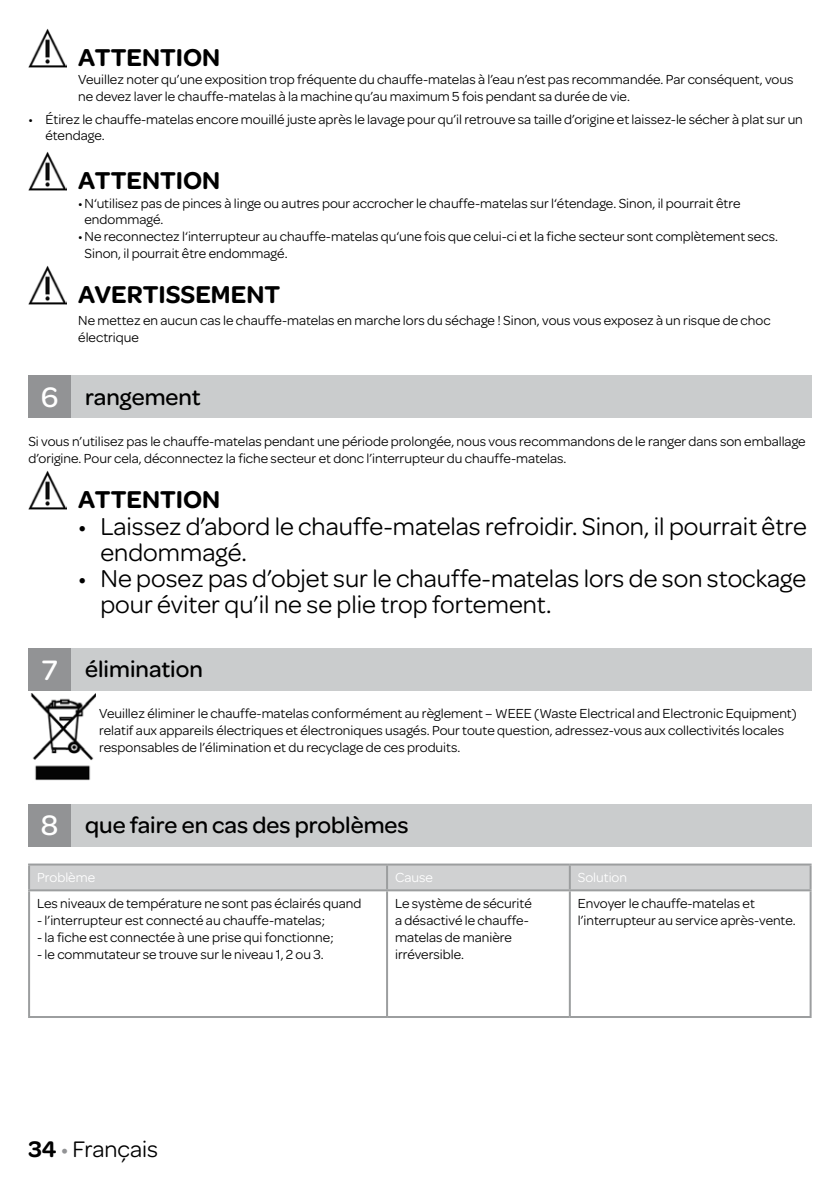
<style>
.page{position:relative;width:840px;height:1191px;background:#fff}
.page>*{position:absolute;margin:0;border:0;box-sizing:border-box;transform-origin:0 0}
.t1{font:500 30px "Omnes";color:#fff}
.t2{font:26px/26px "Omnes";color:#000}
.t3{font:600 26px "Omnes";color:#000}
.t4{font:500 24px "Omnes";color:#000}
.t5{font:24px "Omnes";color:#000}
.t6{font:14px/16.8px "Omnes";color:#000}
.t7{font:14px "Omnes";color:#fff}
.s1{font-size:30px;color:#fff}
.s2{font-weight:600}
.s3{color:#929395}
</style>
<div class="page">
<img style="left:28px;top:28px;width:39px;height:39px">
<div style="left:57px;top:376px;width:754px;height:42px;background:#cacccd"></div>
<div style="left:28px;top:376px;width:43px;height:42px;background:#929395"></div>
<img style="left:28px;top:471px;width:39px;height:38px">
<div style="left:57px;top:648px;width:754px;height:42px;background:#cacccd"></div>
<div style="left:28px;top:648px;width:43px;height:42px;background:#929395"></div>
<img style="left:30px;top:694px;width:65px;height:87px">
<div style="left:57px;top:804px;width:754px;height:42px;background:#cacccd"></div>
<div style="left:28px;top:804px;width:43px;height:42px;background:#929395"></div>
<div style="left:30px;top:865px;width:779px;height:24px;background:#d0d1d2"></div>
<hr style="left:28px;top:863px;width:359px;height:2px;background:#9c9e9f">
<hr style="left:28px;top:865px;width:2px;height:24px;background:#9c9e9f">
<hr style="left:387px;top:863px;width:182px;height:2px;background:#9c9e9f">
<hr style="left:386px;top:865px;width:2px;height:24px;background:#9c9e9f">
<hr style="left:569px;top:863px;width:242px;height:2px;background:#9c9e9f">
<hr style="left:568px;top:865px;width:2px;height:24px;background:#9c9e9f">
<hr style="left:809px;top:865px;width:2px;height:24px;background:#9c9e9f">
<hr style="left:28px;top:889px;width:359px;height:2px;background:#9c9e9f">
<hr style="left:28px;top:891px;width:2px;height:125px;background:#9c9e9f">
<hr style="left:387px;top:889px;width:182px;height:2px;background:#9c9e9f">
<hr style="left:386px;top:891px;width:2px;height:125px;background:#9c9e9f">
<hr style="left:569px;top:889px;width:242px;height:2px;background:#9c9e9f">
<hr style="left:568px;top:891px;width:2px;height:125px;background:#9c9e9f">
<hr style="left:809px;top:891px;width:2px;height:125px;background:#9c9e9f">
<hr style="left:28px;top:1016px;width:359px;height:2px;background:#9c9e9f">
<hr style="left:387px;top:1016px;width:182px;height:2px;background:#9c9e9f">
<hr style="left:569px;top:1016px;width:242px;height:2px;background:#9c9e9f">
<img style="left:28px;top:152px;width:39px;height:39px">
<img style="left:28px;top:265px;width:39px;height:39px">
<h2 class="t3" style="left:78px;top:39px;width:143px">ATTENTION</h2>
<p class="t6" style="left:78px;top:70px;width:716px">Veuillez noter qu’une exposition trop fréquente du chauffe-matelas à l’eau n’est pas recommandée. Par conséquent, vous ne devez laver le chauffe-matelas à la machine qu’au maximum 5 fois pendant sa durée de vie.</p>
<p class="t6" style="left:45px;top:110px;width:758px;text-indent:-17px">• Étirez le chauffe-matelas encore mouillé juste après le lavage pour qu’il retrouve sa taille d’origine et laissez-le sécher à plat sur un étendage.</p>
<h2 class="t3" style="left:78px;top:162px;width:143px">ATTENTION</h2>
<p class="t6" style="left:84px;top:194px;width:657px;text-indent:-6px">• N‘utilisez pas de pinces à linge ou autres pour accrocher le chauffe-matelas sur l‘étendage. Sinon, il pourrait être endommagé.</p>
<p class="t6" style="left:84px;top:227px;width:694px;text-indent:-6px">• Ne reconnectez l‘interrupteur au chauffe-matelas qu‘une fois que celui-ci et la fiche secteur sont complètement secs.<br>Sinon, il pourrait être endommagé.</p>
<h2 class="t3" style="left:78px;top:275px;width:203px">AVERTISSEMENT</h2>
<p class="t6" style="left:78px;top:311px;width:693px">Ne mettez en aucun cas le chauffe-matelas en marche lors du séchage ! Sinon, vous vous exposez à un risque de choc électrique</p>
<h3 class="t4" style="left:41px;top:381px;width:161px"><span class="s1">6</span> rangement</h3>
<p class="t6" style="left:28px;top:432px;width:778px">Si vous n’utilisez pas le chauffe-matelas pendant une période prolongée, nous vous recommandons de le ranger dans son emballage d’origine. Pour cela, déconnectez la fiche secteur et donc l’interrupteur du chauffe-matelas.</p>
<h1 class="t1" style="left:42px;top:649px;width:17px">7</h1>
<h2 class="t3" style="left:78px;top:481px;width:143px">ATTENTION</h2>
<h2 class="t2" style="left:100px;top:512px;width:707px;text-indent:-22px">• Laissez d’abord le chauffe-matelas refroidir. Sinon, il pourrait être endommagé.</h2>
<h2 class="t2" style="left:100px;top:564px;width:707px;text-indent:-22px">• Ne posez pas d’objet sur le chauffe-matelas lors de son stockage pour éviter qu’il ne se plie trop fortement.</h2>
<h3 class="t4" style="left:85px;top:653px;width:119px">élimination</h3>
<p class="t6" style="left:99px;top:704px;width:698px">Veuillez éliminer le chauffe-matelas conformément au règlement – WEEE (Waste Electrical and Electronic Equipment) relatif aux appareils électriques et électroniques usagés. Pour toute question, adressez-vous aux collectivités locales responsables de l’élimination et du recyclage de ces produits.</p>
<h3 class="t4" style="left:41px;top:809px;width:369px"><span class="s1">8</span> que faire en cas des problèmes</h3>
<p class="t7" style="left:37px;top:868px;width:60px">Problème</p>
<p class="t7" style="left:395px;top:868px;width:39px">Cause</p>
<p class="t7" style="left:577px;top:868px;width:51px">Solution</p>
<p class="t6" style="left:37px;top:894px;width:326px">Les niveaux de température ne sont pas éclairés quand</p>
<p class="t6" style="left:37px;top:911px;width:289px">- l’interrupteur est connecté au chauffe-matelas;</p>
<p class="t6" style="left:37px;top:928px;width:298px">- la fiche est connectée à une prise qui fonctionne;</p>
<p class="t6" style="left:37px;top:944px;width:288px">- le commutateur se trouve sur le niveau 1, 2 ou 3.</p>
<p class="t6" style="left:395px;top:894px;width:138px">Le système de sécurité a désactivé le chauffe&shy;matelas de manière irréversible.</p>
<p class="t6" style="left:577px;top:894px;width:219px">Envoyer le chauffe-matelas et l’interrupteur au service après-vente.</p>
<h3 class="t5" style="left:28px;top:1132px;width:131px"><span class="s2">34</span> <span class="s3">•</span> Français</h3>
</div>
